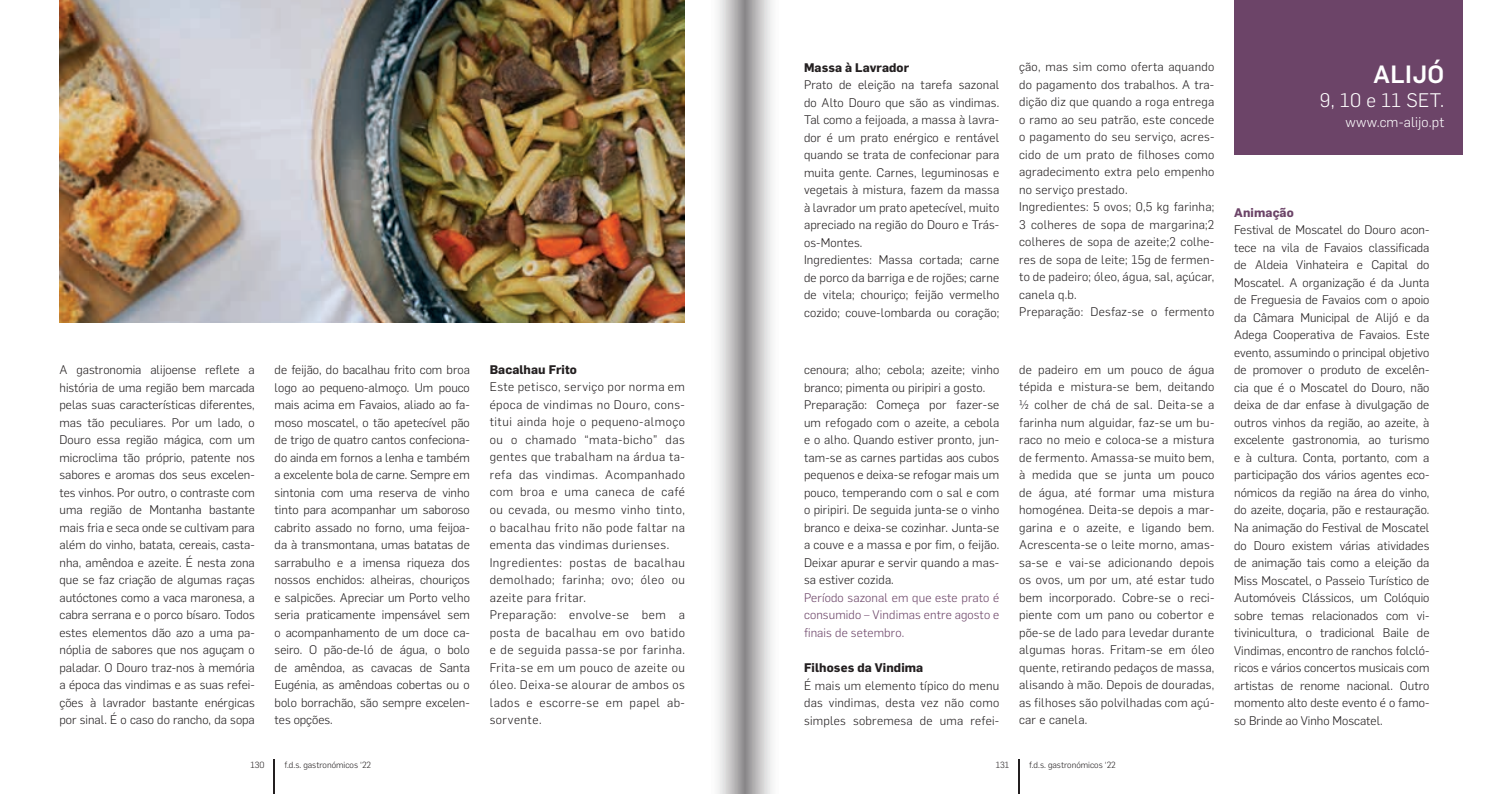
<style>
.page{position:relative;width:1489px;height:794px;background:#fff}
.page>*{position:absolute;margin:0;border:0;box-sizing:border-box;transform-origin:0 0}
.t1{font:500 24.5px "Flama";letter-spacing:.02em;color:#fff}
.t2{font:300 19.25px "Flama";letter-spacing:.02em;color:#fff}
.t3{font:300 14px "Flama";letter-spacing:.01em;color:#fff}
.t4{font:300 12.25px/17.5px "Flama";letter-spacing:.02em;color:#231f20;text-align:justify}
.t5{font:300 12.25px/17.5px "Flama";letter-spacing:.04em;color:#231f20}
.t6{font:300 12.25px/17.5px "Flama";letter-spacing:.01em;color:#6c4468;text-align:justify}
.t7{font:700 12.25px "Flama";letter-spacing:.01em;color:#231f20}
.t8{font:700 12.25px "Flama";letter-spacing:.01em;color:#6c4468}
.t9{font:300 8.75px "Flama";color:#231f20}
</style>
<div class="page">
<hr style="left:1018px;top:759px;width:1px;height:35px;background:#231f20">
<hr style="left:273px;top:759px;width:2px;height:35px;background:#231f20">
<div style="left:1234px;top:0;width:228px;height:155px;background:#6c4468"></div>
<img style="left:60px;top:0;width:625px;height:322px">
<svg style="left:744px;top:0;width:28px;height:794px;background:#c0bfc0"></svg>
<svg style="left:718px;top:0;width:26px;height:794px;background:#c4c3c4"></svg>
<p class="t4" style="left:60px;top:360px;width:197px">A gastronomia alijoense reflete a história de uma região bem marcada pelas suas características diferentes, mas tão peculiares. Por um lado, o Douro essa região mágica, com um microclima tão próprio, patente nos sabores e aromas dos seus excelen&shy;tes vinhos. Por outro, o contraste com uma região de Montanha bastante mais fria e seca onde se cultivam para além do vinho, batata, cereais, casta&shy;nha, amêndoa e azeite. É nesta zona que se faz criação de algumas raças autóctones como a vaca maronesa, a cabra serrana e o porco bísaro. Todos estes elementos dão azo a uma pa&shy;nóplia de sabores que nos aguçam o paladar. O Douro traz-nos à memória a época das vindimas e as suas refei&shy;ções à lavrador bastante enérgicas por sinal. É o caso do rancho, da sopa</p>
<p class="t4" style="left:274px;top:360px;width:197px">de feijão, do bacalhau frito com broa logo ao pequeno-almoço. Um pouco mais acima em Favaios, aliado ao fa&shy;moso moscatel, o tão apetecível pão de trigo de quatro cantos confeciona&shy;do ainda em fornos a lenha e também a excelente bola de carne. Sempre em sintonia com uma reserva de vinho tinto para acompanhar um saboroso cabrito assado no forno, uma feijoa&shy;da à transmontana, umas batatas de sarrabulho e a imensa riqueza dos nossos enchidos: alheiras, chouriços e salpicões. Apreciar um Porto velho seria praticamente impensável sem o acompanhamento de um doce ca&shy;seiro. O pão-de-ló de água, o bolo de amêndoa, as cavacas de Santa Eugénia, as amêndoas cobertas ou o bolo borrachão, são sempre excelen&shy;tes opções.</p>
<p class="t7" style="left:489px;top:361px;width:89px">Bacalhau Frito</p>
<p class="t5" style="left:489px;top:378px;width:197px">Este petisco, serviço por norma em época de vindimas no Douro, cons&shy;titui ainda hoje o pequeno-almoço ou o chamado “mata-bicho” das gentes que trabalham na árdua ta&shy;refa das vindimas. Acompanhado com broa e uma caneca de café ou cevada, ou mesmo vinho tinto, o bacalhau frito não pode faltar na ementa das vindimas durienses.<br>Ingredientes: postas de bacalhau demolhado; farinha; ovo; óleo ou azeite para fritar.<br>Preparação: envolve-se bem a posta de bacalhau em ovo batido e de seguida passa-se por farinha.<br>Frita-se em um pouco de azeite ou óleo. Deixa-se alourar de ambos os lados e escorre-se em papel ab&shy;sorvente.</p>
<p class="t7" style="left:804px;top:58px;width:107px">Massa à Lavrador</p>
<p class="t4" style="left:804px;top:75px;width:197px;text-align:left">Prato de eleição na tarefa sazonal do Alto Douro que são as vindimas.<br>Tal como a feijoada, a massa à lavra&shy;dor é um prato enérgico e rentável quando se trata de confecionar para muita gente. Carnes, leguminosas e vegetais à mistura, fazem da massa à lavrador um prato apetecível, muito apreciado na região do Douro e Trás&shy;os-Montes.<br>Ingredientes: Massa cortada; carne de porco da barriga e de rojões; carne de vitela; chouriço; feijão vermelho cozido; couve-lombarda ou coração;</p>
<p class="t4" style="left:804px;top:360px;width:197px;text-align:left">cenoura; alho; cebola; azeite; vinho branco; pimenta ou piripiri a gosto.<br>Preparação: Começa por fazer-se um refogado com o azeite, a cebola e o alho. Quando estiver pronto, jun&shy;tam-se as carnes partidas aos cubos pequenos e deixa-se refogar mais um pouco, temperando com o sal e com o piripiri. De seguida junta-se o vinho branco e deixa-se cozinhar. Junta-se a couve e a massa e por fim, o feijão.<br>Deixar apurar e servir quando a mas&shy;sa estiver cozida.</p>
<p class="t6" style="left:804px;top:588px;width:197px">Período sazonal em que este prato é consumido – Vindimas entre agosto e finais de setembro.</p>
<p class="t7" style="left:804px;top:658px;width:121px">Filhoses da Vindima</p>
<p class="t4" style="left:804px;top:675px;width:197px">É mais um elemento típico do menu das vindimas, desta vez não como simples sobremesa de uma refei-</p>
<p class="t4" style="left:1019px;top:57px;width:197px;text-align:left">ção, mas sim como oferta aquando do pagamento dos trabalhos. A tra&shy;dição diz que quando a roga entrega o ramo ao seu patrão, este concede o pagamento do seu serviço, acres&shy;cido de um prato de filhoses como agradecimento extra pelo empenho no serviço prestado.<br>Ingredientes: 5 ovos; 0,5 kg farinha;<br>3 colheres de sopa de margarina;2 colheres de sopa de azeite;2 colhe&shy;res de sopa de leite; 15g de fermen&shy;to de padeiro; óleo, água, sal, açúcar, canela q.b.<br>Preparação: Desfaz-se o fermento</p>
<p class="t4" style="left:1019px;top:360px;width:197px">de padeiro em um pouco de água tépida e mistura-se bem, deitando ½ colher de chá de sal. Deita-se a farinha num alguidar, faz-se um bu&shy;raco no meio e coloca-se a mistura de fermento. Amassa-se muito bem, à medida que se junta um pouco de água, até formar uma mistura homogénea. Deita-se depois a mar&shy;garina e o azeite, e ligando bem.<br>Acrescenta-se o leite morno, amas&shy;sa-se e vai-se adicionando depois os ovos, um por um, até estar tudo bem incorporado. Cobre-se o reci&shy;piente com um pano ou cobertor e põe-se de lado para levedar durante algumas horas. Fritam-se em óleo quente, retirando pedaços de massa, alisando à mão. Depois de douradas, as filhoses são polvilhadas com açú&shy;car e canela.</p>
<p class="t9" style="left:250px;top:758px;width:16px">130</p>
<p class="t9" style="left:284px;top:758px;width:88px">f.d.s. gastronómicos ‘22</p>
<p class="t9" style="left:995px;top:758px;width:15px">131</p>
<p class="t9" style="left:1029px;top:758px;width:88px">f.d.s. gastronómicos ‘22</p>
<h1 class="t1" style="left:1373px;top:56px;width:72px">ALIJÓ</h1>
<h2 class="t2" style="left:1319px;top:87px;width:126px">9, 10 e 11 SET.</h2>
<p class="t3" style="left:1345px;top:112px;width:100px">www.cm-alijo.pt</p>
<p class="t8" style="left:1234px;top:203px;width:61px">Animação</p>
<p class="t4" style="left:1234px;top:220px;width:197px">Festival de Moscatel do Douro acon&shy;tece na vila de Favaios classificada de Aldeia Vinhateira e Capital do Moscatel. A organização é da Junta de Freguesia de Favaios com o apoio da Câmara Municipal de Alijó e da Adega Cooperativa de Favaios. Este evento, assumindo o principal objetivo de promover o produto de excelên&shy;cia que é o Moscatel do Douro, não deixa de dar enfase à divulgação de outros vinhos da região, ao azeite, à excelente gastronomia, ao turismo e à cultura. Conta, portanto, com a participação dos vários agentes eco&shy;nómicos da região na área do vinho, do azeite, doçaria, pão e restauração.<br>Na animação do Festival de Moscatel do Douro existem várias atividades de animação tais como a eleição da Miss Moscatel, o Passeio Turístico de Automóveis Clássicos, um Colóquio sobre temas relacionados com vi&shy;tivinicultura, o tradicional Baile de Vindimas, encontro de ranchos folcló&shy;ricos e vários concertos musicais com artistas de renome nacional. Outro momento alto deste evento é o famo&shy;so Brinde ao Vinho Moscatel.</p>
</div>
